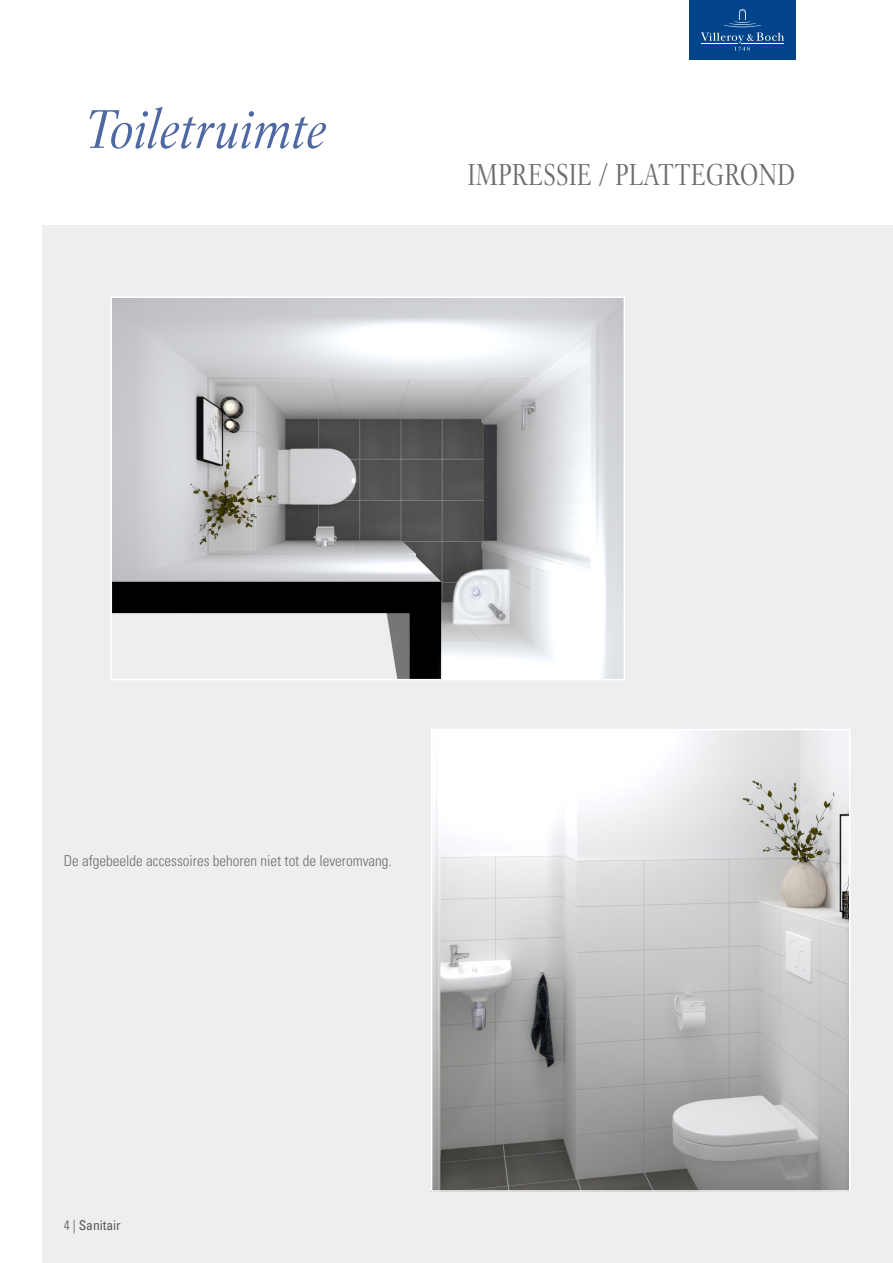
<style>
.page{position:relative;width:893px;height:1263px;background:#fff}
.page>*{position:absolute;margin:0;border:0;box-sizing:border-box;transform-origin:0 0}
.Kop_1{font:italic 54px "Villeroy Boch";color:#4e68a4}
.t1{font:30px "Villeroy Boch";color:#6c6d70;scale:.85 1}
.t2{font:300 condensed 15px "Univers LT Std";color:#6c6d70}
.t3{font:condensed 13.5px "Univers LT Std";color:#57585a}
.s1{font-weight:300}
</style>
<div class="page">
<div style="left:850px;top:225px;width:43px;height:1038px;background:#eee"></div>
<div style="left:43px;top:225px;width:807px;height:1038px;background:#eee"></div>
<div style="left:689px;top:0;width:106px;height:60px;background:#01448c"></div>
<svg style="left:701px;top:9px;width:83px;height:42px"></svg>
<img style="left:114px;top:299px;width:508px;height:378px">
<div style="left:111px;top:296px;width:514px;height:384px;border:2px solid #fff"></div>
<img style="left:434px;top:732px;width:413px;height:457px">
<div style="left:431px;top:729px;width:419px;height:463px;border:2px solid #fff"></div>
<p class="Kop_1" style="left:85px;top:95px;width:243px">Toiletruimte</p>
<p class="t1" style="left:467px;top:155px;width:387px">IMPRESSIE / PLATTEGROND</p>
<p class="t2" style="left:64px;top:852px;width:330px">De afgebeelde accessoires behoren niet tot de leveromvang.</p>
<p class="t3" style="left:64px;top:1217px;width:58px"><span class="s1">4 |</span> Sanitair</p>
</div>
